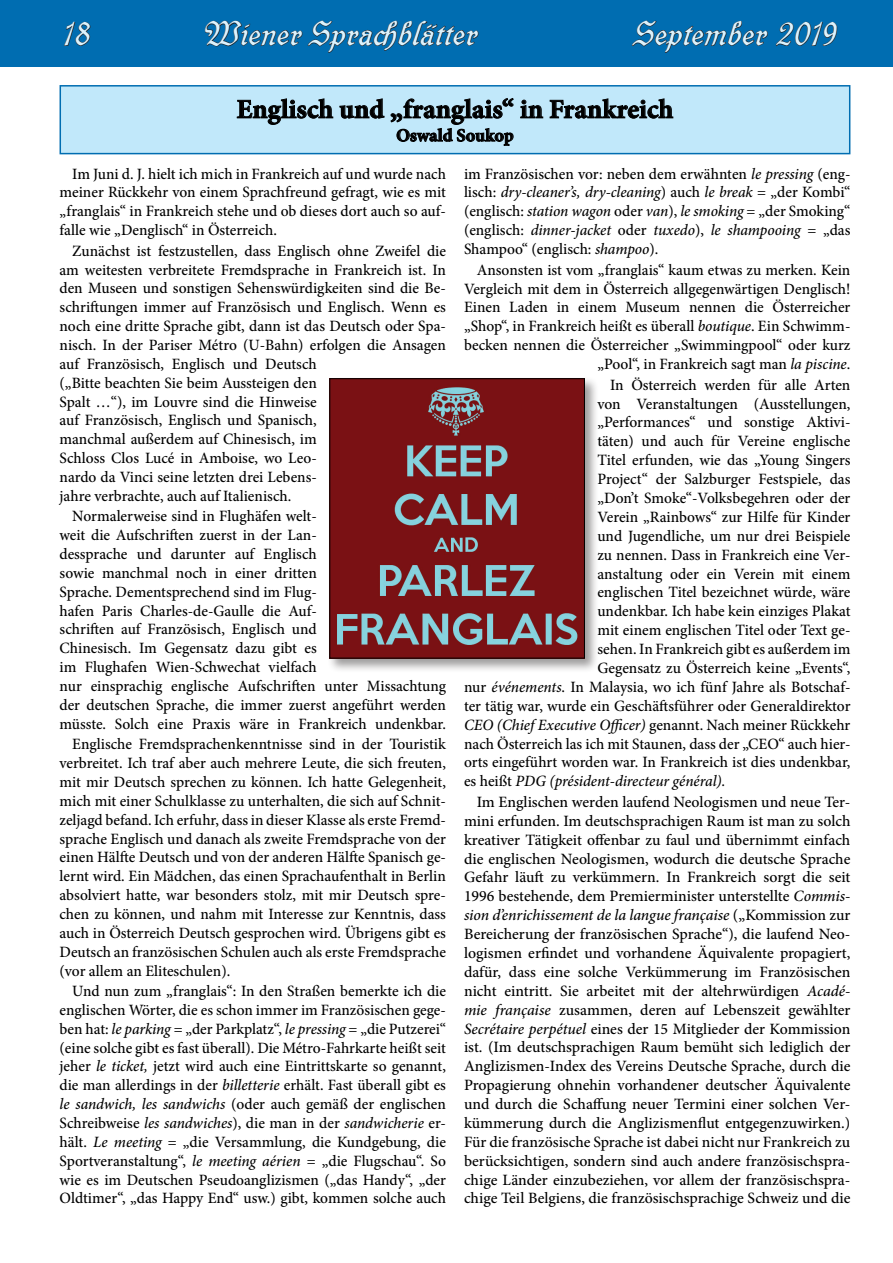
<style>
.page{position:relative;width:893px;height:1263px;background:#fff}
.page>*{position:absolute;margin:0;border:0;box-sizing:border-box;transform-origin:0 0}
.t1{font:33px "DS Deutsche Kursiv";color:#dcf2fc}
.t2{font:700 27px "Minion Pro";color:#000}
.t3{font:700 18px "Minion Pro";color:#000}
.t4{font:500 15.75px/18.9px "Minion Pro";color:#000;text-align:justify}
.t5{font:italic 500 15.75px "Minion Pro";letter-spacing:-.005em;color:#000}
.s1{font-style:italic}
.s2{font-style:normal}
</style>
<div class="page">
<div style="left:0;top:0;width:893px;height:66px;background:#006db1"></div>
<svg style="left:64px;top:22px;width:26px;height:24px"></svg>
<svg style="left:205px;top:21px;width:97px;height:25px"></svg>
<svg style="left:308px;top:21px;width:170px;height:32px"></svg>
<svg style="left:632px;top:21px;width:136px;height:32px"></svg>
<svg style="left:776px;top:22px;width:61px;height:24px"></svg>
<div style="left:60px;top:86px;width:790px;height:68px;background:#c1e8fa"></div>
<svg style="left:237px;top:98px;width:96px;height:27px"></svg>
<svg style="left:340px;top:98px;width:44px;height:21px"></svg>
<svg style="left:520px;top:100px;width:23px;height:18px"></svg>
<svg style="left:550px;top:98px;width:123px;height:20px"></svg>
<svg style="left:391px;top:98px;width:122px;height:48px"></svg>
<div style="left:60px;top:85px;width:790px;height:69px;border:2px solid #006db1"></div>
<div style="left:327px;top:376px;width:272px;height:297px;background:#231f20;opacity:.44"></div>
<img style="left:332px;top:380px;width:251px;height:276px">
<div style="left:330px;top:378px;width:255px;height:280px;border:1px solid #000"></div>
<h1 class="t1" style="left:64px;top:15px;width:29px">18</h1>
<h1 class="t1" style="left:204px;top:15px;width:275px">Wiener Spracblätter</h1>
<h1 class="t1" style="left:635px;top:15px;width:204px">September 2019</h1>
<p class="t2" style="left:237px;top:90px;width:438px">Englisch und „franglais“ in Frankreich</p>
<p class="t3" style="left:396px;top:123px;width:119px">Oswald Soukop</p>
<p class="t4" style="left:60px;top:164px;width:388px;text-indent:13px">Im Juni d. J. hielt ich mich in Frankreich auf und wurde nach meiner Rückkehr von einem Sprachfreund gefragt, wie es mit „franglais“ in Frankreich stehe und ob dieses dort auch so auf&shy;falle wie „Denglisch“ in Österreich.</p>
<p class="t4" style="left:60px;top:241px;width:388px;text-align:left;text-indent:13px">Zunächst ist festzustellen, dass Englisch ohne Zweifel die am weitesten verbreitete Fremdsprache in Frankreich ist. In den Museen und sonstigen Sehenswürdigkeiten sind die Be&shy;schriftungen immer auf Französisch und Englisch. Wenn es noch eine dritte Sprache gibt, dann ist das Deutsch oder Spa&shy;nisch. In der Pariser Métro (U-Bahn) erfolgen die Ansagen auf Französisch, Englisch und Deutsch<br>(„Bitte beachten Sie beim Aussteigen den<br>Spalt …“), im Louvre sind die Hinweise<br>auf Französisch, Englisch und Spanisch,<br>manchmal außerdem auf Chinesisch, im<br>Schloss Clos Lucé in Amboise, wo Leo-<br>nardo da Vinci seine letzten drei Lebens-<br>jahre verbrachte, auch auf Italienisch.</p>
<p class="t4" style="left:60px;top:507px;width:388px;text-align:left;text-indent:13px">Normalerweise sind in Flughäfen welt-<br>weit die Aufschriften zuerst in der Lan-<br>dessprache und darunter auf Englisch<br>sowie manchmal noch in einer dritten<br>Sprache. Dementsprechend sind im Flug-<br>hafen Paris Charles-de-Gaulle die Auf-<br>schriften auf Französisch, Englisch und<br>Chinesisch. Im Gegensatz dazu gibt es<br>im Flughafen Wien-Schwechat vielfach<br>nur einsprachig englische Aufschriften unter Missachtung der deutschen Sprache, die immer zuerst angeführt werden müsste. Solch eine Praxis wäre in Frankreich undenkbar.</p>
<p class="t4" style="left:60px;top:735px;width:388px;text-indent:13px">Englische Fremdsprachenkenntnisse sind in der Touristik verbreitet. Ich traf aber auch mehrere Leute, die sich freuten, mit mir Deutsch sprechen zu können. Ich hatte Gelegenheit, mich mit einer Schulklasse zu unterhalten, die sich auf Schnit&shy;zeljagd befand. Ich erfuhr, dass in dieser Klasse als erste Fremd&shy;sprache Englisch und danach als zweite Fremdsprache von der einen Hälfte Deutsch und von der anderen Hälfte Spanisch ge&shy;lernt wird. Ein Mädchen, das einen Sprachaufenthalt in Berlin absolviert hatte, war besonders stolz, mit mir Deutsch spre&shy;chen zu können, und nahm mit Interesse zur Kenntnis, dass auch in Österreich Deutsch gesprochen wird. Übrigens gibt es Deutsch an französischen Schulen auch als erste Fremdsprache (vor allem an Eliteschulen).</p>
<p class="t4" style="left:60px;top:981px;width:388px;text-indent:13px">Und nun zum „franglais“: In den Straßen bemerkte ich die englischen Wörter, die es schon immer im Französischen gege&shy;ben hat: <span class="s1">le parking</span> = „der Parkplatz“, <span class="s1">le pressing</span> = „die Putzerei“ (eine solche gibt es fast überall). Die Métro-Fahrkarte heißt seit jeher <span class="s1">le ticket,</span> jetzt wird auch eine Eintrittskarte so genannt, die man allerdings in der <span class="s1">billetterie</span> erhält. Fast überall gibt es <span class="s1">le sandwich, les sandwichs</span> (oder auch gemäß der englischen Schreibweise <span class="s1">les sandwiches</span>), die man in der <span class="s1">sandwicherie</span> er&shy;hält. <span class="s1">Le meeting</span> = „die Versammlung, die Kundgebung, die Sportveranstaltung“, <span class="s1">le meeting aérien</span> = „die Flugschau“. So wie es im Deutschen Pseudoanglizismen („das Handy“, „der Oldtimer“, „das Happy End“ usw.) gibt, kommen solche auch</p>
<p class="t4" style="left:464px;top:164px;width:388px">im Französischen vor: neben dem erwähnten <span class="s1">le pressing</span> (eng&shy;lisch: <span class="s1">dry-cleaner’s, dry-cleaning</span>) auch <span class="s1">le break</span> = „der Kombi“ (englisch: <span class="s1">station wagon</span> oder <span class="s1">van</span>), <span class="s1">le smoking</span> = „der Smoking“ (englisch: <span class="s1">dinner-jacket</span> oder <span class="s1">tuxedo</span>), <span class="s1">le shampooing</span> = „das Shampoo“ (englisch: <span class="s1">shampoo</span>).</p>
<p class="t4" style="left:464px;top:260px;width:388px;text-align:right">Ansonsten ist vom „franglais“ kaum etwas zu merken. Kein Vergleich mit dem in Österreich allgegenwärtigen Denglisch!<br>Einen Laden in einem Museum nennen die Österreicher „Shop“, in Frankreich heißt es überall <span class="s1">boutique</span>. Ein Schwimm&shy;becken nennen die Österreicher „Swimmingpool“ oder kurz „Pool“, in Frankreich sagt man <span class="s1">la piscine</span>.</p>
<p class="t4" style="left:610px;top:375px;width:242px">In Österreich werden für alle Arten</p>
<p class="t4" style="left:597px;top:394px;width:255px">von Veranstaltungen (Ausstellungen,</p>
<p class="t4" style="left:597px;top:413px;width:255px">„Performances“ und sonstige Aktivi-</p>
<p class="t4" style="left:597px;top:432px;width:255px">täten) und auch für Vereine englische</p>
<p class="t4" style="left:597px;top:451px;width:255px">Titel erfunden, wie das „Young Singers</p>
<p class="t4" style="left:597px;top:470px;width:255px">Project“ der Salzburger Festspiele, das</p>
<p class="t4" style="left:597px;top:489px;width:255px">„Don’t Smoke“-Volksbegehren oder der</p>
<p class="t4" style="left:597px;top:507px;width:255px">Verein „Rainbows“ zur Hilfe für Kinder</p>
<p class="t4" style="left:597px;top:526px;width:255px">und Jugendliche, um nur drei Beispiele</p>
<p class="t4" style="left:597px;top:545px;width:255px">zu nennen. Dass in Frankreich eine Ver-</p>
<p class="t4" style="left:597px;top:564px;width:255px">anstaltung oder ein Verein mit einem</p>
<p class="t4" style="left:597px;top:583px;width:255px">englischen Titel bezeichnet würde, wäre</p>
<p class="t4" style="left:597px;top:602px;width:255px">undenkbar. Ich habe kein einziges Plakat</p>
<p class="t4" style="left:597px;top:621px;width:255px">mit einem englischen Titel oder Text ge-</p>
<p class="t4" style="left:597px;top:640px;width:255px">sehen. In Frankreich gibt es außerdem im</p>
<p class="t4" style="left:597px;top:658px;width:255px">Gegensatz zu Österreich keine „Events“,</p>
<p class="t4" style="left:464px;top:677px;width:388px">nur <span class="s1">événements</span>. In Malaysia, wo ich fünf Jahre als Botschaf-</p>
<p class="t4" style="left:464px;top:696px;width:388px">ter tätig war, wurde ein Geschäftsführer oder Generaldirektor</p>
<p class="t5" style="left:464px;top:714px;width:388px">CEO (Chief Executive Officer) <span class="s2">genannt. Nach meiner Rückkehr</span></p>
<p class="t4" style="left:464px;top:734px;width:388px">nach Österreich las ich mit Staunen, dass der „CEO“ auch hier-</p>
<p class="t4" style="left:464px;top:753px;width:388px">orts eingeführt worden war. In Frankreich ist dies undenkbar,</p>
<p class="t5" style="left:464px;top:770px;width:263px"><span class="s2">es heißt</span> PDG (président-directeur général).</p>
<p class="t4" style="left:464px;top:792px;width:388px;text-indent:13px">Im Englischen werden laufend Neologismen und neue Ter&shy;mini erfunden. Im deutschsprachigen Raum ist man zu solch kreativer Tätigkeit offenbar zu faul und übernimmt einfach die englischen Neologismen, wodurch die deutsche Sprache Gefahr läuft zu verkümmern. In Frankreich sorgt die seit 1996 bestehende, dem Premierminister unterstellte <span class="s1">Commis&shy;sion d’enrichissement de la langue française</span> („Kommission zur Bereicherung der französischen Sprache“), die laufend Neo&shy;logismen erfindet und vorhandene Äquivalente propagiert, dafür, dass eine solche Verkümmerung im Französischen nicht eintritt. Sie arbeitet mit der altehrwürdigen <span class="s1">Acadé&shy;mie française</span> zusammen, deren auf Lebenszeit gewählter <span class="s1">Secrétaire perpétuel</span> eines der 15 Mitglieder der Kommission ist. (Im deutschsprachigen Raum bemüht sich lediglich der Anglizismen-Index des Vereins Deutsche Sprache, durch die Propagierung ohnehin vorhandener deutscher Äquivalente und durch die Schaffung neuer Termini einer solchen Ver&shy;kümmerung durch die Anglizismenflut entgegenzuwirken.)<br>Für die französische Sprache ist dabei nicht nur Frankreich zu berücksichtigen, sondern sind auch andere französischspra&shy;chige Länder einzubeziehen, vor allem der französischspra&shy;chige Teil Belgiens, die französischsprachige Schweiz und die</p>
</div>
